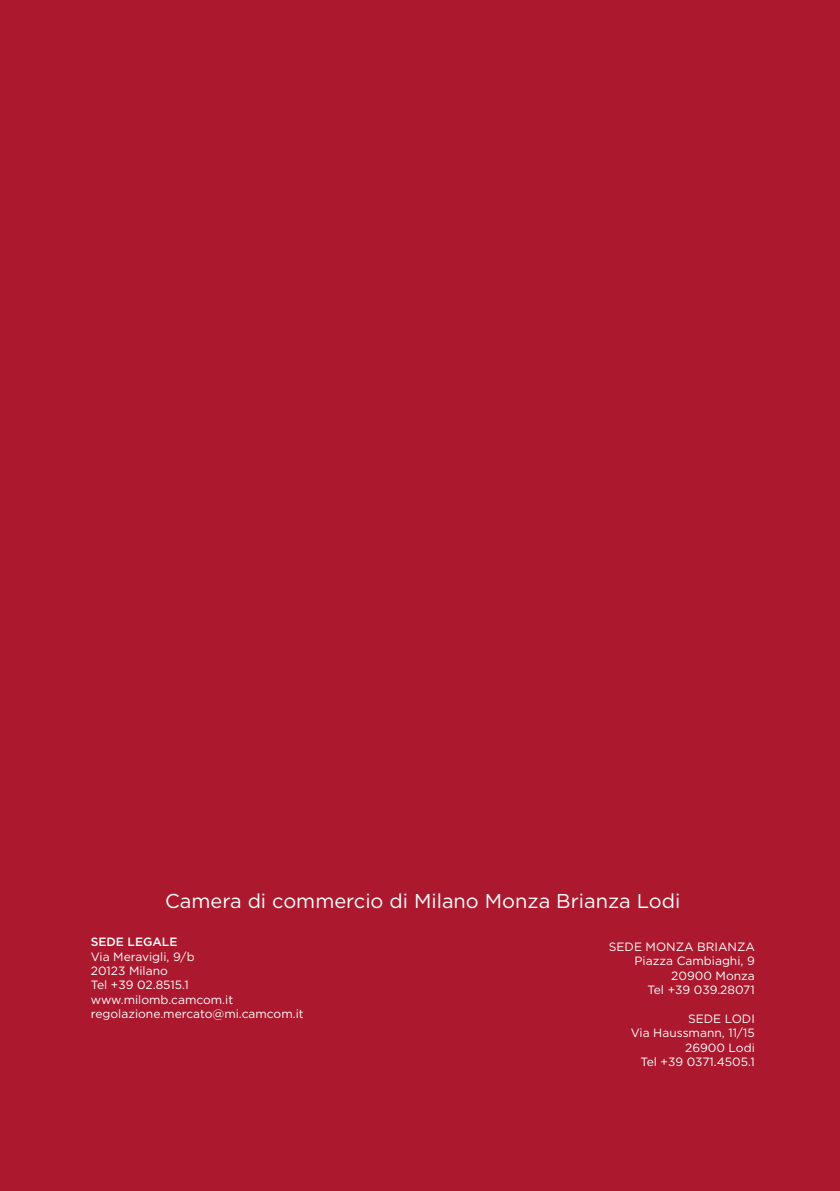
<style>
.page{position:relative;width:840px;height:1191px;background:#fff}
.page>*{position:absolute;margin:0;border:0;box-sizing:border-box;transform-origin:0 0}
.t1{font:20px "Gotham";color:#fff}
.t2{font:12px/14.4px "Gotham";color:#fff;text-align:right}
.t3{font:500 12px "Gotham";color:#fff}
</style>
<div class="page">
<div style="left:0;top:0;width:839px;height:1191px;background:#ac182d"></div>
<h1 class="t1" style="left:165px;top:888px;width:516px">Camera di commercio di Milano Monza Brianza Lodi</h1>
<p class="t3" style="left:91px;top:934px;width:88px">SEDE LEGALE</p>
<p class="t2" style="left:91px;top:949px;width:214px;text-align:left">Via Meravigli, 9/b<br>20123 Milano<br>Tel +39 02.8515.1 www.milomb.camcom.it regolazione.mercato@mi.camcom.it</p>
<p class="t2" style="left:608px;top:939px;width:147px">SEDE MONZA BRIANZA<br>Piazza Cambiaghi, 9<br>20900 Monza<br>Tel +39 039.28071</p>
<p class="t2" style="left:630px;top:1011px;width:125px">SEDE LODI<br>Via Haussmann, 11/15<br>26900 Lodi<br>Tel +39 0371.4505.1</p>
</div>
